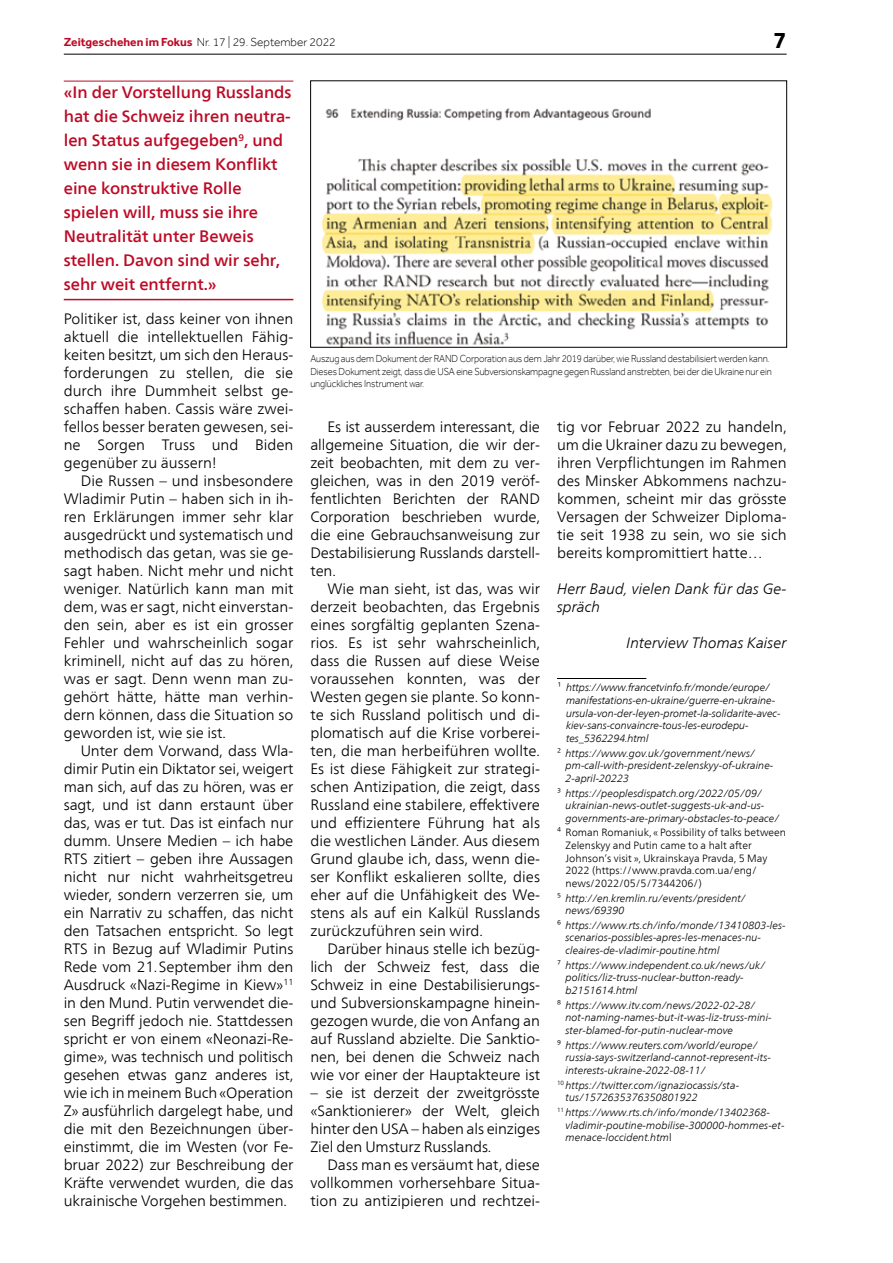
<style>
.page{position:relative;width:893px;height:1263px;background:#fff}
.page>*{position:absolute;margin:0;border:0;box-sizing:border-box;transform-origin:0 0}
.t1{font:700 24px "Effra";color:#000}
.t2{font:500 16.5px/24px "Frutiger Neue LT Com";color:#bd0a26}
.t3{font:300 15px/18px "Frutiger Neue LT Com";color:#000;text-align:justify}
.t4{font:italic 300 15px/18px "Frutiger Neue LT Com";color:#000}
.t5{font:300 12px "Effra";color:#000}
.t6{font:italic 300 10.5px/12.6px "Frutiger Neue LT Com";color:#000}
.t7{font:300 10.5px/12.6px "Effra";letter-spacing:-.01em;color:#000;scale:.9 1}
.t8{font:300 10.5px/12.6px "Frutiger Neue LT Com";color:#000}
.s1{font-weight:700;color:#bd0a26}
.s2{font-style:normal}
</style>
<div class="page">
<hr style="left:64px;top:54px;width:723px;height:1px;background:#000">
<hr style="left:557px;top:678px;width:89px;height:1px;background:#000">
<img style="left:322px;top:108px;width:451px;height:237px">
<div style="left:310px;top:81px;width:477px;height:266px;border:1px solid #000"></div>
<hr style="left:64px;top:81px;width:229px;height:1px;background:#bd0a26">
<hr style="left:64px;top:299px;width:229px;height:1px;background:#bd0a26">
<p class="t5" style="left:64px;top:35px;width:274px"><span class="s1">Zeitgeschehen im Fokus</span> Nr. 17 | 29. September 2022</p>
<h1 class="t1" style="left:774px;top:26px;width:15px">7</h1>
<p class="t2" style="left:64px;top:80px;width:229px">«In der Vorstellung Russlands hat die Schweiz ihren neutra&shy;len Status aufgegeben<sup>9</sup>, und wenn sie in diesem Konflikt eine konstruktive Rolle spielen will, muss sie ihre<br>Neutralität unter Beweis stellen. Davon sind wir sehr, sehr weit entfernt.»</p>
<p class="t3" style="left:64px;top:310px;width:231px">Politiker ist, dass keiner von ihnen aktuell die intellektuellen Fähig&shy;keiten besitzt, um sich den Heraus&shy;forderungen zu stellen, die sie durch ihre Dummheit selbst ge&shy;schaffen haben. Cassis wäre zwei&shy;fellos besser beraten gewesen, sei&shy;ne Sorgen Truss und Biden gegenüber zu äussern!</p>
<p class="t3" style="left:64px;top:472px;width:231px;text-indent:17px">Die Russen – und insbesondere Wladimir Putin – haben sich in ih&shy;ren Erklärungen immer sehr klar ausgedrückt und systematisch und methodisch das getan, was sie ge&shy;sagt haben. Nicht mehr und nicht weniger. Natürlich kann man mit dem, was er sagt, nicht einverstan&shy;den sein, aber es ist ein grosser Fehler und wahrscheinlich sogar kriminell, nicht auf das zu hören, was er sagt. Denn wenn man zu&shy;gehört hätte, hätte man verhin&shy;dern können, dass die Situation so geworden ist, wie sie ist.</p>
<p class="t3" style="left:64px;top:742px;width:231px;text-indent:17px">Unter dem Vorwand, dass Wla&shy;dimir Putin ein Diktator sei, weigert man sich, auf das zu hören, was er sagt, und ist dann erstaunt über das, was er tut. Das ist einfach nur dumm. Unsere Medien – ich habe RTS zitiert – geben ihre Aussagen nicht nur nicht wahrheitsgetreu wieder, sondern verzerren sie, um ein Narrativ zu schaffen, das nicht den Tatsachen entspricht. So legt RTS in Bezug auf Wladimir Putins Rede vom 21.September ihm den Ausdruck «Nazi-Regime in Kiew»<sup>11 </sup>in den Mund. Putin verwendet die&shy;sen Begriff jedoch nie. Stattdessen spricht er von einem «Neonazi-Re&shy;gime», was technisch und politisch gesehen etwas ganz anderes ist, wie ich in meinem Buch «Operation Z» ausführlich dargelegt habe, und die mit den Bezeichnungen über&shy;einstimmt, die im Westen (vor Fe&shy;bruar 2022) zur Beschreibung der Kräfte verwendet wurden, die das ukrainische Vorgehen bestimmen.</p>
<p class="t7" style="left:310px;top:352px;width:514px">Auszug aus dem Dokument der RAND Corporation aus dem Jahr 2019 darüber, wie Russland destabilisiert werden kann.<br>Dieses Dokument zeigt, dass die USA eine Subversionskampagne gegen Russland anstrebten, bei der die Ukraine nur ein unglückliches Instrument war.</p>
<p class="t3" style="left:310px;top:418px;width:231px;text-indent:17px">Es ist ausserdem interessant, die allgemeine Situation, die wir der&shy;zeit beobachten, mit dem zu ver&shy;gleichen, was in den 2019 veröf&shy;fentlichten Berichten der RAND Corporation beschrieben wurde, die eine Gebrauchsanweisung zur Destabilisierung Russlands darstell&shy;ten.</p>
<p class="t3" style="left:310px;top:580px;width:231px;text-indent:17px">Wie man sieht, ist das, was wir derzeit beobachten, das Ergebnis eines sorgfältig geplanten Szena&shy;rios. Es ist sehr wahrscheinlich, dass die Russen auf diese Weise voraussehen konnten, was der Westen gegen sie plante. So konn&shy;te sich Russland politisch und di&shy;plomatisch auf die Krise vorberei&shy;ten, die man herbeiführen wollte.<br>Es ist diese Fähigkeit zur strategi&shy;schen Antizipation, die zeigt, dass Russland eine stabilere, effektivere und effizientere Führung hat als die westlichen Länder. Aus diesem Grund glaube ich, dass, wenn die&shy;ser Konflikt eskalieren sollte, dies eher auf die Unfähigkeit des We&shy;stens als auf ein Kalkül Russlands zurückzuführen sein wird.</p>
<p class="t3" style="left:310px;top:940px;width:231px;text-indent:17px">Darüber hinaus stelle ich bezüg&shy;lich der Schweiz fest, dass die Schweiz in eine Destabilisierungs&shy;und Subversionskampagne hinein&shy;gezogen wurde, die von Anfang an auf Russland abzielte. Die Sanktio&shy;nen, bei denen die Schweiz nach wie vor einer der Hauptakteure ist</p>
<p class="t3" style="left:310px;top:1084px;width:231px">– sie ist derzeit der zweitgrösste «Sanktionierer» der Welt, gleich hinter den USA – haben als einziges Ziel den Umsturz Russlands.</p>
<p class="t3" style="left:310px;top:1156px;width:231px;text-indent:17px">Dass man es versäumt hat, diese vollkommen vorhersehbare Situa&shy;tion zu antizipieren und rechtzei-</p>
<p class="t3" style="left:557px;top:418px;width:231px">tig vor Februar 2022 zu handeln, um die Ukrainer dazu zu bewegen, ihren Verpflichtungen im Rahmen des Minsker Abkommens nachzu&shy;kommen, scheint mir das grösste Versagen der Schweizer Diploma&shy;tie seit 1938 zu sein, wo sie sich bereits kompromittiert hatte…</p>
<p class="t4" style="left:557px;top:580px;width:231px">Herr Baud, vielen Dank für das Ge&shy;spräch</p>
<p class="t4" style="left:627px;top:634px;width:162px">Interview Thomas Kaiser</p>
<p class="t6" style="left:566px;top:681px;width:216px;text-indent:-9px"><span class="s2">¹</span> https://www.francetvinfo.fr/monde/europe/ manifestations-en-ukraine/guerre-en-ukraine&shy;ursula-von-der-leyen-promet-la-solidarite-avec&shy;kiev-sans-convaincre-tous-les-eurodepu&shy;tes_5362294.html</p>
<p class="t6" style="left:566px;top:746px;width:209px;text-indent:-9px"><span class="s2">²</span> https://www.gov.uk/government/news/ pm-call-with-president-zelenskyy-of-ukraine-<br>2-april-20223</p>
<p class="t6" style="left:566px;top:786px;width:215px;text-indent:-9px"><span class="s2">³</span> https://peoplesdispatch.org/2022/05/09/ ukrainian-news-outlet-suggests-uk-and-us&shy;governments-are-primary-obstacles-to-peace/</p>
<p class="t8" style="left:566px;top:826px;width:222px;text-indent:-9px">⁴ Roman Romaniuk, « Possibility of talks between Zelenskyy and Putin came to a halt after Johnson’s visit », Ukrainskaya Pravda, 5 May 2022 (https://www.pravda.com.ua/eng/ news/2022/05/5/7344206/)</p>
<p class="t6" style="left:566px;top:891px;width:182px;text-indent:-9px"><span class="s2">⁵</span> http://en.kremlin.ru/events/president/ news/69390</p>
<p class="t6" style="left:566px;top:919px;width:222px;text-indent:-9px"><span class="s2">⁶</span> https://www.rts.ch/info/monde/13410803-les&shy;scenarios-possibles-apres-les-menaces-nu&shy;cleaires-de-vladimir-poutine.html</p>
<p class="t6" style="left:566px;top:959px;width:201px;text-indent:-9px"><span class="s2">⁷</span> https://www.independent.co.uk/news/uk/ politics/liz-truss-nuclear-button-ready&shy;b2151614.html</p>
<p class="t6" style="left:566px;top:999px;width:208px;text-indent:-9px"><span class="s2">⁸</span> https://www.itv.com/news/2022-02-28/ not-naming-names-but-it-was-liz-truss-mini&shy;ster-blamed-for-putin-nuclear-move</p>
<p class="t6" style="left:566px;top:1039px;width:207px;text-indent:-9px"><span class="s2">⁹</span> https://www.reuters.com/world/europe/ russia-says-switzerland-cannot-represent-its&shy;interests-ukraine-2022-08-11/</p>
<p class="t6" style="left:566px;top:1078px;width:175px;text-indent:-9px"><sup>10</sup> https://twitter.com/ignaziocassis/sta&shy;tus/1572635376350801922</p>
<p class="t6" style="left:566px;top:1106px;width:221px;text-indent:-9px"><sup>11</sup> https://www.rts.ch/info/monde/13402368- vladimir-poutine-mobilise-300000-hommes-et&shy;menace-loccident.htm<span class="s2">l</span></p>
</div>
